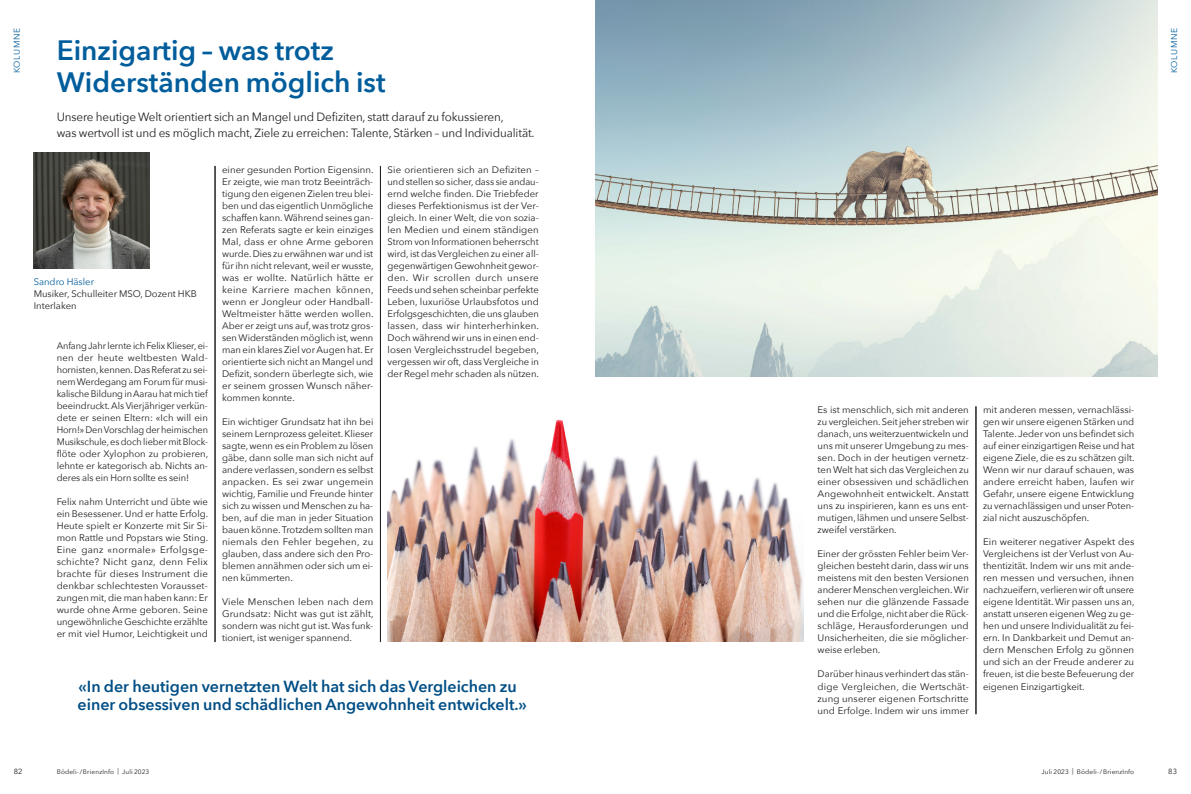
<style>
.page{position:relative;width:1191px;height:794px;background:#fff}
.page>*{position:absolute;margin:0;border:0;box-sizing:border-box;transform-origin:0 0}
.Titel{font:600 28px/32px "Avenir Next";color:#005d9c}
.Zitat_Zentriert{font:600 16px/18px "Avenir Next";color:#004e85}
.Lead{font:12px/16px "Avenir Next";letter-spacing:-.01em;color:#231f20}
.Grundtext{font:9.5px/12px "Avenir Next";color:#231f20;text-align:justify}
.Kolummne_Autor{font:9.5px "Avenir Next";color:#231f20}
.Kolummne_Autor-2{font:9.5px "Avenir Next";color:#005d9c}
.Rubriktitel{font:8.5px "Avenir Next";letter-spacing:.065em;color:#005d9c}
.t1{font:7.5px "Avenir Next";color:#231f20}
.t2{font:6.5px "Avenir Next";letter-spacing:.02em;color:#231f20}
</style>
<div class="page">
<hr style="left:215px;top:166px;width:1px;height:476px;background:#231f20">
<hr style="left:380px;top:166px;width:1px;height:476px;background:#231f20">
<img style="left:595px;top:0;width:562px;height:377px">
<img style="left:387px;top:419px;width:416px;height:222px">
<hr style="left:975px;top:406px;width:1px;height:308px;background:#231f20">
<img style="left:34px;top:153px;width:115px;height:116px">
<p class="Rubriktitel" style="left:10px;top:73px;width:46px;rotate:-90deg">KOLUMNE</p>
<p class="Titel" style="left:57px;top:34px;width:330px">Einzigartig – was trotz<br>Widerständen möglich ist</p>
<p class="Lead" style="left:57px;top:108px;width:479px">Unsere heutige Welt orientiert sich an Mangel und Defiziten, statt darauf zu fokussieren,<br>was wertvoll ist und es möglich macht, Ziele zu erreichen: Talente, Stärken – und Individualität.</p>
<p class="Kolummne_Autor-2" style="left:34px;top:273px;width:62px">Sandro Häsler</p>
<p class="Kolummne_Autor" style="left:34px;top:285px;width:165px">Musiker, Schulleiter MSO, Dozent HKB</p>
<p class="Kolummne_Autor" style="left:34px;top:297px;width:44px">Interlaken</p>
<p class="Grundtext" style="left:57px;top:339px;width:153px">Anfang Jahr lernte ich Felix Klieser, ei&shy;nen der heute weltbesten Wald&shy;hornisten, kennen. Das Referat zu sei&shy;nem Werdegang am Forum für musi&shy;kalische Bildung in Aarau hat mich tief beeindruckt. Als Vierjähriger verkün&shy;dete er seinen Eltern: «Ich will ein Horn!» Den Vorschlag der heimischen Musikschule, es doch lieber mit Block&shy;flöte oder Xylophon zu probieren, lehnte er kategorisch ab. Nichts an&shy;deres als ein Horn sollte es sein!</p>
<p class="Grundtext" style="left:57px;top:495px;width:153px">Felix nahm Unterricht und übte wie ein Besessener. Und er hatte Erfolg.<br>Heute spielt er Konzerte mit Sir Si&shy;mon Rattle und Popstars wie Sting.<br>Eine ganz «normale» Erfolgsge&shy;schichte? Nicht ganz, denn Felix brachte für dieses Instrument die denkbar schlechtesten Vorausset&shy;zungen mit, die man haben kann: Er wurde ohne Arme geboren. Seine ungewöhnliche Geschichte erzählte er mit viel Humor, Leichtigkeit und</p>
<p class="Grundtext" style="left:222px;top:163px;width:153px">einer gesunden Portion Eigensinn.<br>Er zeigte, wie man trotz Beeinträch&shy;tigung den eigenen Zielen treu blei&shy;ben und das eigentlich Unmögliche schaffen kann. Während seines gan&shy;zen Referats sagte er kein einziges Mal, dass er ohne Arme geboren wurde. Dies zu erwähnen war und ist für ihn nicht relevant, weil er wusste, was er wollte. Natürlich hätte er keine Karriere machen können, wenn er Jongleur oder Handball-Weltmeister hätte werden wollen.<br>Aber er zeigt uns auf, was trotz gros&shy;sen Widerständen möglich ist, wenn man ein klares Ziel vor Augen hat. Er orientierte sich nicht an Mangel und Defizit, sondern überlegte sich, wie er seinem grossen Wunsch näher&shy;kommen konnte.</p>
<p class="Grundtext" style="left:222px;top:415px;width:153px">Ein wichtiger Grundsatz hat ihn bei seinem Lernprozess geleitet. Klieser sagte, wenn es ein Problem zu lösen gäbe, dann solle man sich nicht auf andere verlassen, sondern es selbst anpacken. Es sei zwar ungemein wichtig, Familie und Freunde hinter sich zu wissen und Menschen zu ha&shy;ben, auf die man in jeder Situation bauen könne. Trotzdem sollten man niemals den Fehler begehen, zu glauben, dass andere sich den Pro&shy;blemen annähmen oder sich um ei&shy;nen kümmerten.</p>
<p class="Grundtext" style="left:222px;top:595px;width:153px">Viele Menschen leben nach dem Grundsatz: Nicht was gut ist zählt, sondern was nicht gut ist. Was funk&shy;tioniert, ist weniger spannend.</p>
<p class="Grundtext" style="left:387px;top:163px;width:153px">Sie orientieren sich an Defiziten – und stellen so sicher, dass sie andau&shy;ernd welche finden. Die Triebfeder dieses Perfektionismus ist der Ver&shy;gleich. In einer Welt, die von sozia&shy;len Medien und einem ständigen Strom von Informationen beherrscht wird, ist das Vergleichen zu einer all&shy;gegenwärtigen Gewohnheit gewor&shy;den. Wir scrollen durch unsere Feeds und sehen scheinbar perfekte Leben, luxuriöse Urlaubsfotos und Erfolgsgeschichten, die uns glauben lassen, dass wir hinterherhinken.<br>Doch während wir uns in einen end&shy;losen Vergleichsstrudel begeben, vergessen wir oft, dass Vergleiche in der Regel mehr schaden als nützen.</p>
<p class="Zitat_Zentriert" style="left:78px;top:676px;width:451px">«In der heutigen vernetzten Welt hat sich das Vergleichen zu einer obsessiven und schädlichen Angewohnheit entwickelt.»</p>
<p class="Rubriktitel" style="left:1167px;top:73px;width:46px;rotate:-90deg">KOLUMNE</p>
<p class="Grundtext" style="left:817px;top:403px;width:153px">Es ist menschlich, sich mit anderen zu vergleichen. Seit jeher streben wir danach, uns weiterzuentwickeln und uns mit unserer Umgebung zu mes&shy;sen. Doch in der heutigen vernetz&shy;ten Welt hat sich das Vergleichen zu einer obsessiven und schädlichen Angewohnheit entwickelt. Anstatt uns zu inspirieren, kann es uns ent&shy;mutigen, lähmen und unsere Selbst&shy;zweifel verstärken.</p>
<p class="Grundtext" style="left:817px;top:547px;width:153px">Einer der grössten Fehler beim Ver&shy;gleichen besteht darin, dass wir uns meistens mit den besten Versionen anderer Menschen vergleichen. Wir sehen nur die glänzende Fassade und die Erfolge, nicht aber die Rück&shy;schläge, Herausforderungen und Unsicherheiten, die sie möglicher&shy;weise erleben.</p>
<p class="Grundtext" style="left:817px;top:668px;width:153px">Darüber hinaus verhindert das stän&shy;dige Vergleichen, die Wertschät&shy;zung unserer eigenen Fortschritte und Erfolge. Indem wir uns immer</p>
<p class="Grundtext" style="left:983px;top:403px;width:153px">mit anderen messen, vernachlässi&shy;gen wir unsere eigenen Stärken und Talente. Jeder von uns befindet sich auf einer einzigartigen Reise und hat eigene Ziele, die es zu schätzen gilt.<br>Wenn wir nur darauf schauen, was andere erreicht haben, laufen wir Gefahr, unsere eigene Entwicklung zu vernachlässigen und unser Poten&shy;zial nicht auszuschöpfen.</p>
<p class="Grundtext" style="left:983px;top:535px;width:153px">Ein weiterer negativer Aspekt des Vergleichens ist der Verlust von Au&shy;thentizität. Indem wir uns mit ande&shy;ren messen und versuchen, ihnen nachzueifern, verlieren wir oft unsere eigene Identität. Wir passen uns an, anstatt unseren eigenen Weg zu ge&shy;hen und unsere Individualität zu fei&shy;ern. In Dankbarkeit und Demut an&shy;dern Menschen Erfolg zu gönnen und sich an der Freude anderer zu freuen, ist die beste Befeuerung der eigenen Einzigartigkeit.</p>
<p class="t1" style="left:14px;top:764px;width:10px">82</p>
<p class="t2" style="left:57px;top:766px;width:94px">Bödeli-/BrienzInfo | Juli 2023</p>
<p class="t2" style="left:1041px;top:766px;width:94px">Juli 2023 | Bödeli-/BrienzInfo</p>
<p class="t1" style="left:1168px;top:764px;width:10px">83</p>
</div>
